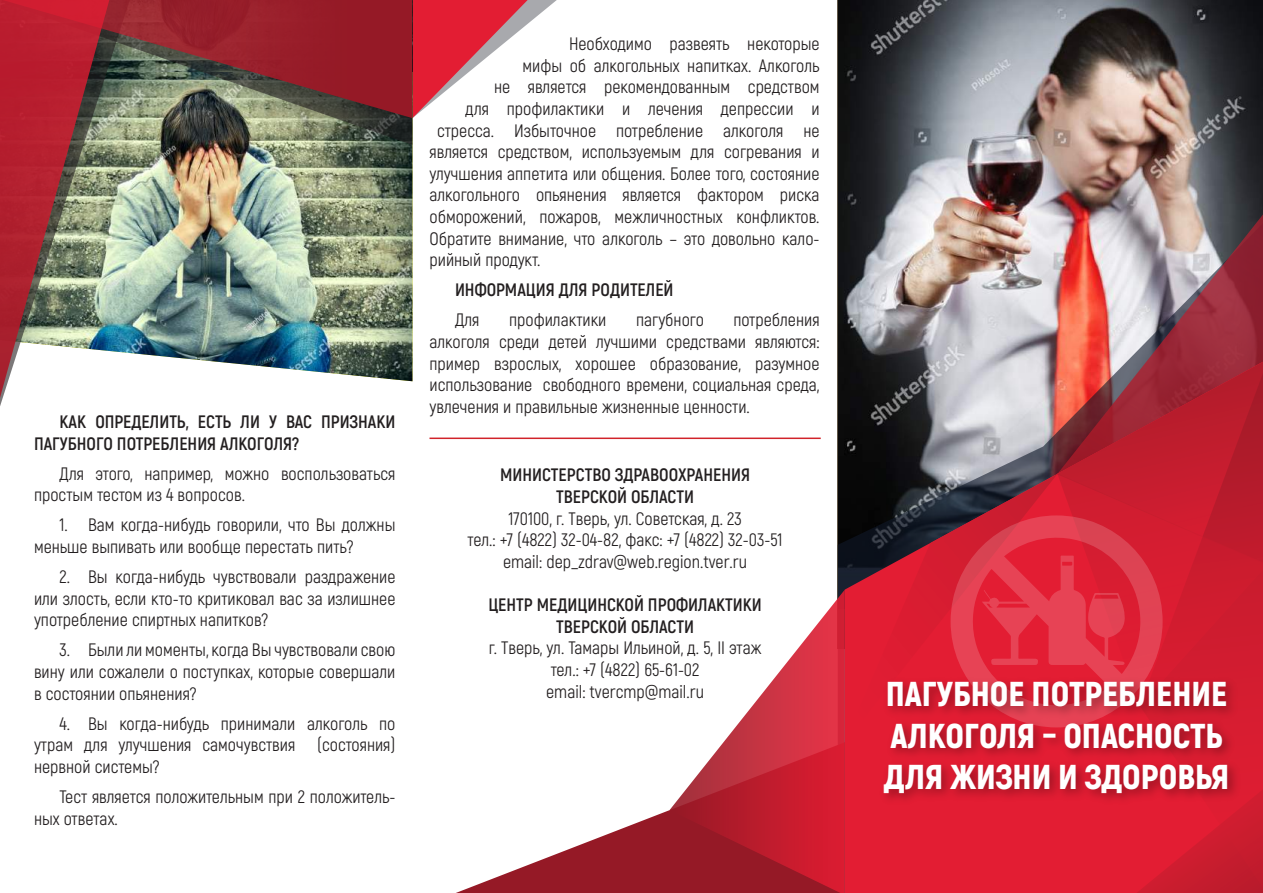
<style>
.page{position:relative;width:1263px;height:893px;background:#fff}
.page>*{position:absolute;margin:0;border:0;box-sizing:border-box;transform-origin:0 0}
.t1{font:900 34.5px/41.4px "Akrobat";color:#fff}
.t2{font:18px/21.6px "Akrobat";color:#231f20;text-align:justify}
.t3{font:700 18px/21.6px "Akrobat";color:#231f20;text-align:center}
</style>
<div class="page">
<img style="left:839px;top:0;width:424px;height:206px">
<img style="left:838px;top:206px;width:425px;height:384px">
<svg style="left:412px;top:0;width:145px;height:118px"></svg>
<img style="left:135px;top:145px;width:277px;height:236px">
<img style="left:0;top:145px;width:135px;height:261px">
<svg style="left:109px;top:118px;width:303px;height:27px;background:#6c735e"></svg>
<svg style="left:109px;top:0;width:303px;height:118px;background:#843b3c"></svg>
<svg style="left:0;top:0;width:109px;height:398px;background:#a75f5f"></svg>
<svg style="left:456px;top:809px;width:214px;height:84px"></svg>
<svg style="left:670px;top:590px;width:175px;height:303px"></svg>
<img style="left:845px;top:214px;width:418px;height:148px">
<svg style="left:845px;top:362px;width:289px;height:531px;background:#aa2534"></svg>
<svg style="left:1134px;top:816px;width:6px;height:77px"></svg>
<svg style="left:1140px;top:360px;width:123px;height:533px;background:#d01d30"></svg>
<svg style="left:845px;top:474px;width:105px;height:268px;background:#8d1c2b"></svg>
<svg style="left:950px;top:362px;width:313px;height:365px;background:#c53b4a"></svg>
<img style="left:875px;top:668px;width:372px;height:148px">
<hr style="left:429px;top:438px;width:392px;height:1px;background:#d1232a">
<p class="t3" style="left:34px;top:411px;width:363px;text-align:left;text-indent:26px">КАК ОПРЕДЕЛИТЬ, ЕСТЬ ЛИ У ВАС ПРИЗНАКИ<br>ПАГУБНОГО ПОТРЕБЛЕНИЯ АЛКОГОЛЯ?</p>
<p class="t2" style="left:34px;top:463px;width:363px;text-indent:26px">Для этого, например, можно воспользоваться простым тестом из 4 вопросов.</p>
<p class="t2" style="left:34px;top:514px;width:363px;text-indent:26px">1. Вам когда-нибудь говорили, что Вы должны меньше выпивать или вообще перестать пить?</p>
<p class="t2" style="left:34px;top:566px;width:363px;text-indent:26px">2. Вы когда-нибудь чувствовали раздражение или злость, если кто-то критиковал вас за излишнее употребление спиртных напитков?</p>
<p class="t2" style="left:34px;top:639px;width:363px;text-indent:26px">3. Были ли моменты, когда Вы чувствовали свою вину или сожалели о поступках, которые совершали в состоянии опьянения?</p>
<p class="t2" style="left:34px;top:713px;width:363px;text-indent:26px">4. Вы когда-нибудь принимали алкоголь по утрам для улучшения самочувствия (состояния) нервной системы?</p>
<p class="t2" style="left:34px;top:786px;width:363px;text-indent:26px">Тест является положительным при 2 положитель&shy;ных ответах.</p>
<p class="t2" style="left:569px;top:33px;width:252px">Необходимо развеять некоторые</p>
<p class="t2" style="left:522px;top:55px;width:298px">мифы об алкогольных напитках. Алкоголь</p>
<p class="t2" style="left:494px;top:76px;width:327px">не является рекомендованным средством</p>
<p class="t2" style="left:465px;top:98px;width:355px">для профилактики и лечения депрессии и</p>
<p class="t2" style="left:437px;top:120px;width:384px">стресса. Избыточное потребление алкоголя не</p>
<p class="t2" style="left:429px;top:141px;width:391px">является средством, используемым для согревания и</p>
<p class="t2" style="left:429px;top:163px;width:391px">улучшения аппетита или общения. Более того, состояние</p>
<p class="t2" style="left:429px;top:184px;width:391px">алкогольного опьянения является фактором риска</p>
<p class="t2" style="left:429px;top:206px;width:392px">обморожений, пожаров, межличностных конфликтов.</p>
<p class="t2" style="left:429px;top:228px;width:391px">Обратите внимание, что алкоголь – это довольно кало-</p>
<p class="t2" style="left:429px;top:249px;width:112px">рийный продукт.</p>
<p class="t3" style="left:455px;top:279px;width:220px">ИНФОРМАЦИЯ ДЛЯ РОДИТЕЛЕЙ</p>
<p class="t2" style="left:455px;top:309px;width:26px">Для</p>
<p class="t2" style="left:509px;top:309px;width:99px">профилактики</p>
<p class="t2" style="left:636px;top:309px;width:69px">пагубного</p>
<p class="t2" style="left:429px;top:309px;width:392px;text-indent:304px">потребления алкоголя среди детей лучшими средствами являются: пример взрослых, хорошее образование, разумное использование свободного времени, социальная среда, увлечения и правильные жизненные ценности.</p>
<p class="t3" style="left:500px;top:464px;width:252px">МИНИСТЕРСТВО ЗДРАВООХРАНЕНИЯ<br>ТВЕРСКОЙ ОБЛАСТИ</p>
<p class="t2" style="left:468px;top:508px;width:316px;text-align:center">170100, г. Тверь, ул. Советская, д. 23<br>тел.: +7 (4822) 32-04-82, факс: +7 (4822) 32-03-51 email: dep_zdrav@web.region.tver.ru</p>
<p class="t3" style="left:488px;top:594px;width:275px">ЦЕНТР МЕДИЦИНСКОЙ ПРОФИЛАКТИКИ<br>ТВЕРСКОЙ ОБЛАСТИ</p>
<p class="t2" style="left:489px;top:637px;width:274px;text-align:center">г. Тверь, ул. Тамары Ильиной, д. 5, II этаж тел.: +7 (4822) 65-61-02<br>email: tvercmp@mail.ru</p>
<h1 class="t1" style="left:884px;top:673px;width:347px">ПАГУБНОЕ ПОТРЕБЛЕНИЕ<br>АЛКОГОЛЯ – ОПАСНОСТЬ<br>ДЛЯ ЖИЗНИ И ЗДОРОВЬЯ</h1>
</div>
